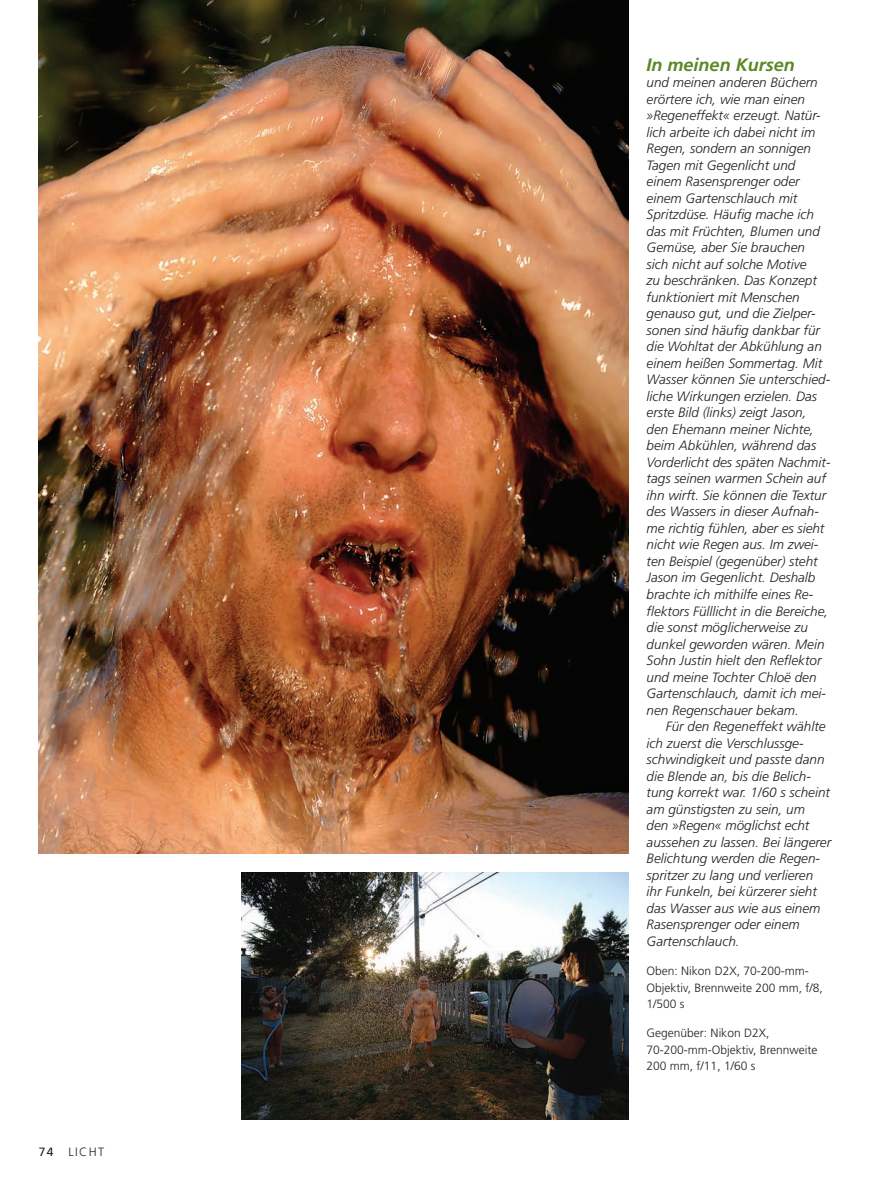
<style>
.page{position:relative;width:896px;height:1194px;background:#fff}
.page>*{position:absolute;margin:0;border:0;box-sizing:border-box;transform-origin:0 0}
.t1{font:italic 700 18px "Frutiger";color:#5c8727}
.t2{font:italic 300 13.5px "Frutiger";color:#231f20}
.t3{font:300 12px/16.5px "Frutiger";color:#231f20}
.s1{font-weight:400}
</style>
<div class="page">
<img style="left:39px;top:0;width:589px;height:853px">
<img style="left:241px;top:872px;width:387px;height:247px">
<p class="t3" style="left:39px;top:1143px;width:67px"><span class="s1">74</span> LICHT</p>
<p class="t1" style="left:646px;top:57px;width:150px">In meinen Kursen</p>
<p class="t2" style="left:646px;top:77px;width:173px">und meinen anderen Büchern</p>
<p class="t2" style="left:646px;top:93px;width:160px">erörtere ich, wie man einen</p>
<p class="t2" style="left:646px;top:110px;width:176px">»Regeneffekt« erzeugt. Natür-</p>
<p class="t2" style="left:646px;top:126px;width:170px">lich arbeite ich dabei nicht im</p>
<p class="t2" style="left:646px;top:143px;width:166px">Regen, sondern an sonnigen</p>
<p class="t2" style="left:646px;top:159px;width:150px">Tagen mit Gegenlicht und</p>
<p class="t2" style="left:646px;top:176px;width:155px">einem Rasensprenger oder</p>
<p class="t2" style="left:646px;top:192px;width:152px">einem Gartenschlauch mit</p>
<p class="t2" style="left:646px;top:209px;width:169px">Spritzdüse. Häufig mache ich</p>
<p class="t2" style="left:646px;top:225px;width:175px">das mit Früchten, Blumen und</p>
<p class="t2" style="left:646px;top:242px;width:160px">Gemüse, aber Sie brauchen</p>
<p class="t2" style="left:646px;top:258px;width:161px">sich nicht auf solche Motive</p>
<p class="t2" style="left:646px;top:275px;width:172px">zu beschränken. Das Konzept</p>
<p class="t2" style="left:646px;top:291px;width:155px">funktioniert mit Menschen</p>
<p class="t2" style="left:646px;top:308px;width:170px">genauso gut, und die Zielper-</p>
<p class="t2" style="left:646px;top:324px;width:175px">sonen sind häufig dankbar für</p>
<p class="t2" style="left:646px;top:341px;width:177px">die Wohltat der Abkühlung an</p>
<p class="t2" style="left:646px;top:357px;width:177px">einem heißen Sommertag. Mit</p>
<p class="t2" style="left:646px;top:374px;width:185px">Wasser können Sie unterschied-</p>
<p class="t2" style="left:646px;top:390px;width:172px">liche Wirkungen erzielen. Das</p>
<p class="t2" style="left:646px;top:407px;width:161px">erste Bild (links) zeigt Jason,</p>
<p class="t2" style="left:646px;top:423px;width:169px">den Ehemann meiner Nichte,</p>
<p class="t2" style="left:646px;top:440px;width:171px">beim Abkühlen, während das</p>
<p class="t2" style="left:646px;top:456px;width:185px">Vorderlicht des späten Nachmit-</p>
<p class="t2" style="left:646px;top:473px;width:181px">tags seinen warmen Schein auf</p>
<p class="t2" style="left:646px;top:489px;width:181px">ihn wirft. Sie können die Textur</p>
<p class="t2" style="left:646px;top:506px;width:174px">des Wassers in dieser Aufnah-</p>
<p class="t2" style="left:646px;top:522px;width:179px">me richtig fühlen, aber es sieht</p>
<p class="t2" style="left:646px;top:539px;width:173px">nicht wie Regen aus. Im zwei-</p>
<p class="t2" style="left:646px;top:555px;width:173px">ten Beispiel (gegenüber) steht</p>
<p class="t2" style="left:646px;top:572px;width:170px">Jason im Gegenlicht. Deshalb</p>
<p class="t2" style="left:646px;top:588px;width:168px">brachte ich mithilfe eines Re-</p>
<p class="t2" style="left:646px;top:605px;width:183px">flektors Fülllicht in die Bereiche,</p>
<p class="t2" style="left:646px;top:621px;width:163px">die sonst möglicherweise zu</p>
<p class="t2" style="left:646px;top:638px;width:179px">dunkel geworden wären. Mein</p>
<p class="t2" style="left:646px;top:654px;width:176px">Sohn Justin hielt den Reflektor</p>
<p class="t2" style="left:646px;top:671px;width:171px">und meine Tochter Chloë den</p>
<p class="t2" style="left:646px;top:687px;width:181px">Gartenschlauch, damit ich mei-</p>
<p class="t2" style="left:646px;top:704px;width:154px">nen Regenschauer bekam.</p>
<p class="t2" style="left:665px;top:720px;width:161px">Für den Regeneffekt wählte</p>
<p class="t2" style="left:646px;top:737px;width:158px">ich zuerst die Verschlussge-</p>
<p class="t2" style="left:646px;top:753px;width:179px">schwindigkeit und passte dann</p>
<p class="t2" style="left:646px;top:770px;width:166px">die Blende an, bis die Belich-</p>
<p class="t2" style="left:646px;top:786px;width:185px">tung korrekt war. 1/60 s scheint</p>
<p class="t2" style="left:646px;top:803px;width:160px">am günstigsten zu sein, um</p>
<p class="t2" style="left:646px;top:819px;width:164px">den »Regen« möglichst echt</p>
<p class="t2" style="left:646px;top:836px;width:186px">aussehen zu lassen. Bei längerer</p>
<p class="t2" style="left:646px;top:852px;width:175px">Belichtung werden die Regen-</p>
<p class="t2" style="left:646px;top:869px;width:168px">spritzer zu lang und verlieren</p>
<p class="t2" style="left:646px;top:885px;width:172px">ihr Funkeln, bei kürzerer sieht</p>
<p class="t2" style="left:646px;top:902px;width:175px">das Wasser aus wie aus einem</p>
<p class="t2" style="left:646px;top:918px;width:155px">Rasensprenger oder einem</p>
<p class="t2" style="left:646px;top:935px;width:95px">Gartenschlauch.</p>
<p class="t3" style="left:646px;top:963px;width:178px">Oben: Nikon D2X, 70-200-mm-<br>Objektiv, Brennweite 200 mm, f/8,<br>1/500 s</p>
<p class="t3" style="left:646px;top:1025px;width:172px">Gegenüber: Nikon D2X,<br>70-200-mm-Objektiv, Brennweite<br>200 mm, f/11, 1/60 s</p>
</div>
